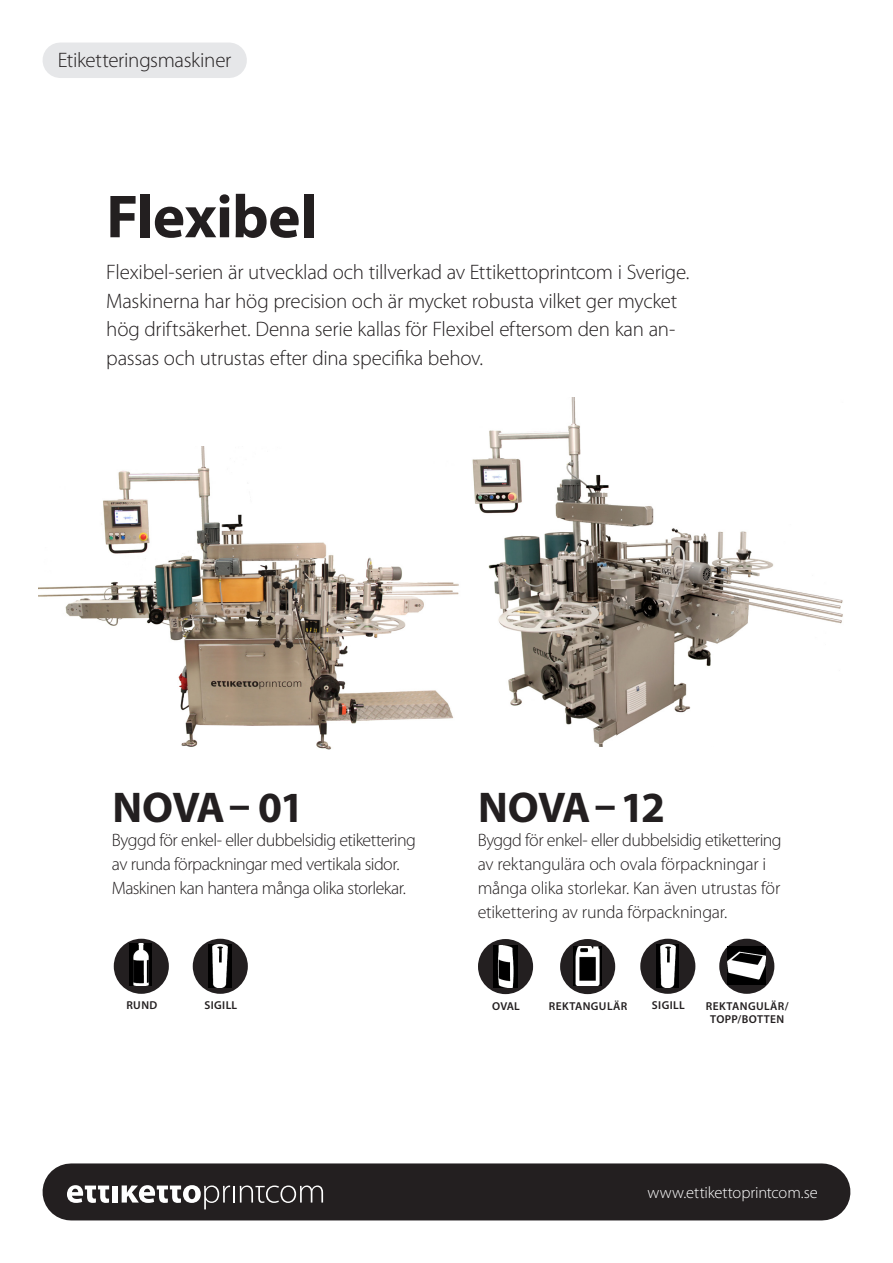
<style>
.page{position:relative;width:893px;height:1263px;background:#fff}
.page>*{position:absolute;margin:0;border:0;box-sizing:border-box;transform-origin:0 0}
.t1{font:700 61.2px "Myriad Pro";letter-spacing:-.01em;color:#231f20}
.t2{font:700 43.2px "Myriad Pro";letter-spacing:-.035em;color:#231f20}
.t3{font:300 21px/28.5px "Myriad Pro";letter-spacing:-.015em;color:#231f20}
.t4{font:300 18px/24px "Myriad Pro";letter-spacing:-.025em;color:#231f20}
.t5{font:300 16.5px "Myriad Pro";letter-spacing:-.01em;color:#fff}
.t6{font:600 11.55px/13.5px "Myriad Pro";letter-spacing:.035em;color:#231f20;text-align:center}
</style>
<div class="page">
<div style="left:60px;top:43px;width:169px;height:35px;background:#e6e7e9"></div>
<div style="left:71px;top:1163px;width:751px;height:57px;background:#231f20"></div>
<svg style="left:67px;top:1185px;width:42px;height:18px"></svg>
<div style="left:112px;top:1185px;width:6px;height:17px;background:#fff"></div>
<svg style="left:122px;top:1185px;width:201px;height:24px"></svg>
<img style="left:472px;top:398px;width:371px;height:349px">
<img style="left:38px;top:446px;width:421px;height:304px">
<div style="left:114px;top:939px;width:55px;height:55px;background:#231f20;border-radius:50%"></div>
<img style="left:129px;top:943px;width:23px;height:43px">
<div style="left:560px;top:939px;width:55px;height:55px;background:#231f20;border-radius:50%"></div>
<img style="left:574px;top:947px;width:27px;height:38px">
<div style="left:478px;top:939px;width:55px;height:55px;background:#231f20;border-radius:50%"></div>
<img style="left:493px;top:945px;width:25px;height:42px">
<div style="left:193px;top:939px;width:55px;height:55px;background:#231f20;border-radius:50%"></div>
<img style="left:208px;top:945px;width:23px;height:42px">
<div style="left:719px;top:939px;width:55px;height:55px;background:#231f20;border-radius:50%"></div>
<img style="left:728px;top:947px;width:38px;height:38px">
<div style="left:640px;top:939px;width:55px;height:55px;background:#231f20;border-radius:50%"></div>
<img style="left:656px;top:945px;width:23px;height:42px">
<p class="t3" style="left:58px;top:46px;width:175px">Etiketteringsmaskiner</p>
<h1 class="t1" style="left:106px;top:177px;width:212px">FLEXIBEL</h1>
<p class="t3" style="left:106px;top:258px;width:585px">Flexibel-serien är utvecklad och tillverkad av Ettikettoprintcom i Sverige.<br>Maskinerna har hög precision och är mycket robusta vilket ger mycket hög driftsäkerhet. Denna serie kallas för Flexibel eftersom den kan an&shy;passas och utrustas efter dina specifika behov.</p>
<h2 class="t2" style="left:112px;top:779px;width:193px">NOVA – 01</h2>
<p class="t4" style="left:112px;top:828px;width:306px">Byggd för enkel- eller dubbelsidig etikettering av runda förpackningar med vertikala sidor.<br>Maskinen kan hantera många olika storlekar.</p>
<h2 class="t2" style="left:478px;top:779px;width:189px">NOVA – 12</h2>
<p class="t4" style="left:478px;top:828px;width:306px">Byggd för enkel- eller dubbelsidig etikettering av rektangulära och ovala förpackningar i många olika storlekar. Kan även utrustas för etikettering av runda förpackningar.</p>
<p class="t6" style="left:126px;top:998px;width:32px">RUND</p>
<p class="t6" style="left:204px;top:998px;width:34px">SIGILL</p>
<p class="t6" style="left:492px;top:998px;width:29px">OVAL</p>
<p class="t6" style="left:549px;top:999px;width:78px">REKTANGULÄR</p>
<p class="t6" style="left:706px;top:999px;width:84px">REKTANGULÄR/<br>TOPP/BOTTEN</p>
<p class="t6" style="left:652px;top:998px;width:34px">SIGILL</p>
<p class="t5" style="left:648px;top:1183px;width:172px">www.ettikettoprintcom.se</p>
</div>
